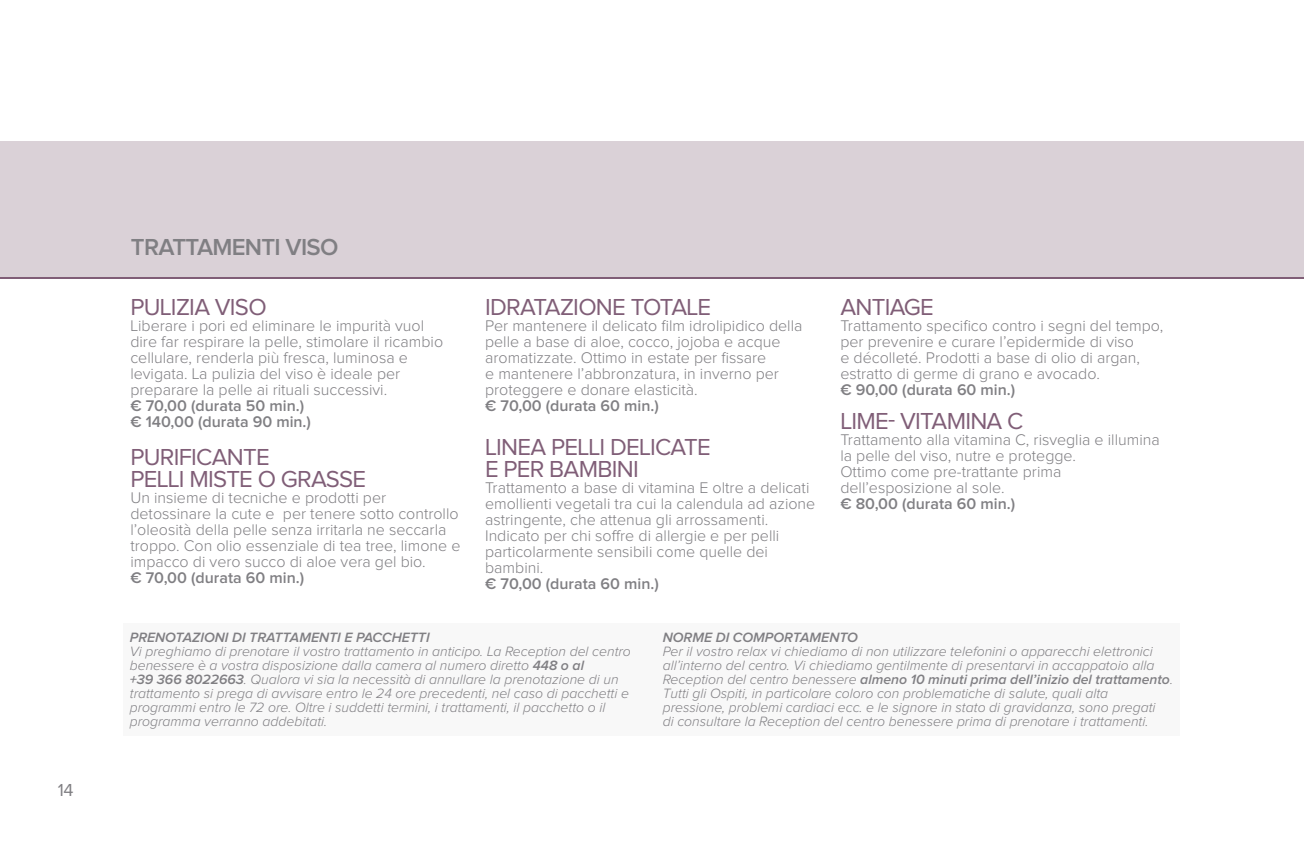
<style>
.page{position:relative;width:1304px;height:851px;background:#fff}
.page>*{position:absolute;margin:0;border:0;box-sizing:border-box;transform-origin:0 0}
.t1{font:24px/22px "Proxima Nova";letter-spacing:-.03em;color:#805e77}
.t2{font:600 24px "Proxima Nova";color:#807f83}
.t3{font:18px "Proxima Nova";color:#807f83}
.t4{font:300 16px/16px "Proxima Nova";color:#807f83}
.t5{font:600 16px/16px "Proxima Nova";color:#807f83}
.t6{font:italic 300 14px/14px "Proxima Nova";color:#807f83}
.t7{font:italic 600 14px "Proxima Nova";color:#807f83}
.s1{font-weight:600}
</style>
<div class="page">
<div style="left:123px;top:623px;width:1057px;height:113px;background:#f8f8f8"></div>
<div style="left:0;top:142px;width:1304px;height:136px;background:#dad1d7"></div>
<hr style="left:0;top:277px;width:1304px;height:2px;background:#805e77">
<p class="t3" style="left:58px;top:781px;width:17px">14</p>
<h1 class="t2" style="left:131px;top:236px;width:28px">Trattamenti</h1>
<h1 class="t2" style="left:286px;top:236px;width:54px">Vis o</h1>
<h1 class="t1" style="left:130px;top:296px;width:138px">PULIZIA VISO</h1>
<p class="t4" style="left:130px;top:318px;width:314px">Liberare i pori ed eliminare le impurità vuol dire far respirare la pelle, stimolare il ricambio cellulare, renderla più fresca, luminosa e levigata. La pulizia del viso è ideale per preparare la pelle ai rituali successivi.</p>
<p class="t5" style="left:130px;top:398px;width:182px">€ 70,00 (durata 50 min.) € 140,00 (durata 90 min.)</p>
<h1 class="t1" style="left:130px;top:446px;width:27px">PURIFICANTE<br>PELLI</h1>
<h1 class="t1" style="left:189px;top:468px;width:14px">MISTE</h1>
<h1 class="t1" style="left:258px;top:468px;width:38px">O GRASSE</h1>
<p class="t4" style="left:130px;top:490px;width:331px">Un insieme di tecniche e prodotti per detossinare la cute e per tenere sotto controllo l’oleosità della pelle senza irritarla ne seccarla troppo. Con olio essenziale di tea tree, limone e impacco di vero succo di aloe vera gel bio.</p>
<p class="t5" style="left:130px;top:570px;width:175px">€ 70,00 (durata 60 min.)</p>
<h1 class="t1" style="left:485px;top:296px;width:20px">IDRATAZIONE</h1>
<h1 class="t1" style="left:631px;top:296px;width:15px">TOTALE</h1>
<p class="t4" style="left:485px;top:318px;width:319px">Per mantenere il delicato film idrolipidico della pelle a base di aloe, cocco, jojoba e acque aromatizzate. Ottimo in estate per fissare<br>e mantenere l’abbronzatura, in inverno per proteggere e donare elasticità.</p>
<p class="t5" style="left:485px;top:398px;width:175px">€ 70,00 (durata 60 min.)</p>
<h1 class="t1" style="left:485px;top:436px;width:25px">LINEA</h1>
<h1 class="t1" style="left:551px;top:436px;width:12px">PELLI</h1>
<h1 class="t1" style="left:610px;top:436px;width:14px">DELICATE</h1>
<h1 class="t1" style="left:485px;top:458px;width:33px">E PER</h1>
<h1 class="t1" style="left:549px;top:458px;width:14px">BAMBINI</h1>
<p class="t4" style="left:485px;top:480px;width:332px">Trattamento a base di vitamina E oltre a delicati emollienti vegetali tra cui la calendula ad azione astringente, che attenua gli arrossamenti.<br>Indicato per chi soffre di allergie e per pelli particolarmente sensibili come quelle dei bambini.</p>
<p class="t5" style="left:485px;top:576px;width:175px">€ 70,00 (durata 60 min.)</p>
<h1 class="t1" style="left:840px;top:296px;width:29px">ANTIAGE</h1>
<p class="t4" style="left:840px;top:318px;width:324px">Trattamento specifico contro i segni del tempo, per prevenire e curare l’epidermide di viso<br>e décolleté. Prodotti a base di olio di argan, estratto di germe di grano e avocado.</p>
<p class="t5" style="left:840px;top:382px;width:176px">€ 90,00 (durata 60 min.)</p>
<h1 class="t1" style="left:840px;top:410px;width:185px">LIME- VITAMINA C</h1>
<p class="t4" style="left:840px;top:432px;width:321px">Trattamento alla vitamina C, risveglia e illumina la pelle del viso, nutre e protegge.<br>Ottimo come pre-trattante prima dell’esposizione al sole.</p>
<p class="t5" style="left:840px;top:496px;width:176px">€ 80,00 (durata 60 min.)</p>
<p class="t7" style="left:130px;top:631px;width:301px">PRENOTAZIONI DI TRATTAMENTI E PACCHETTI</p>
<p class="t6" style="left:130px;top:645px;width:503px">Vi preghiamo di prenotare il vostro trattamento in anticipo. La Reception del centro benessere è a vostra disposizione dalla camera al numero diretto <span class="s1">448 o al<br>+39 366 8022663</span>. Qualora vi sia la necessità di annullare la prenotazione di un trattamento si prega di avvisare entro le 24 ore precedenti, nel caso di pacchetti e programmi entro le 72 ore. Oltre i suddetti termini, i trattamenti, il pacchetto o il programma verranno addebitati.</p>
<p class="t7" style="left:663px;top:631px;width:197px">NORME DI COMPORTAMENTO</p>
<p class="t6" style="left:663px;top:645px;width:512px">Per il vostro relax vi chiediamo di non utilizzare telefonini o apparecchi elettronici all’interno del centro. Vi chiediamo gentilmente di presentarvi in accappatoio alla Reception del centro benessere <span class="s1">almeno 10 minuti prima dell’inizio del trattamento</span>.<br>Tutti gli Ospiti, in particolare coloro con problematiche di salute, quali alta pressione, problemi cardiaci ecc. e le signore in stato di gravidanza, sono pregati<br>di consultare la Reception del centro benessere prima di prenotare i trattamenti.</p>
</div>
